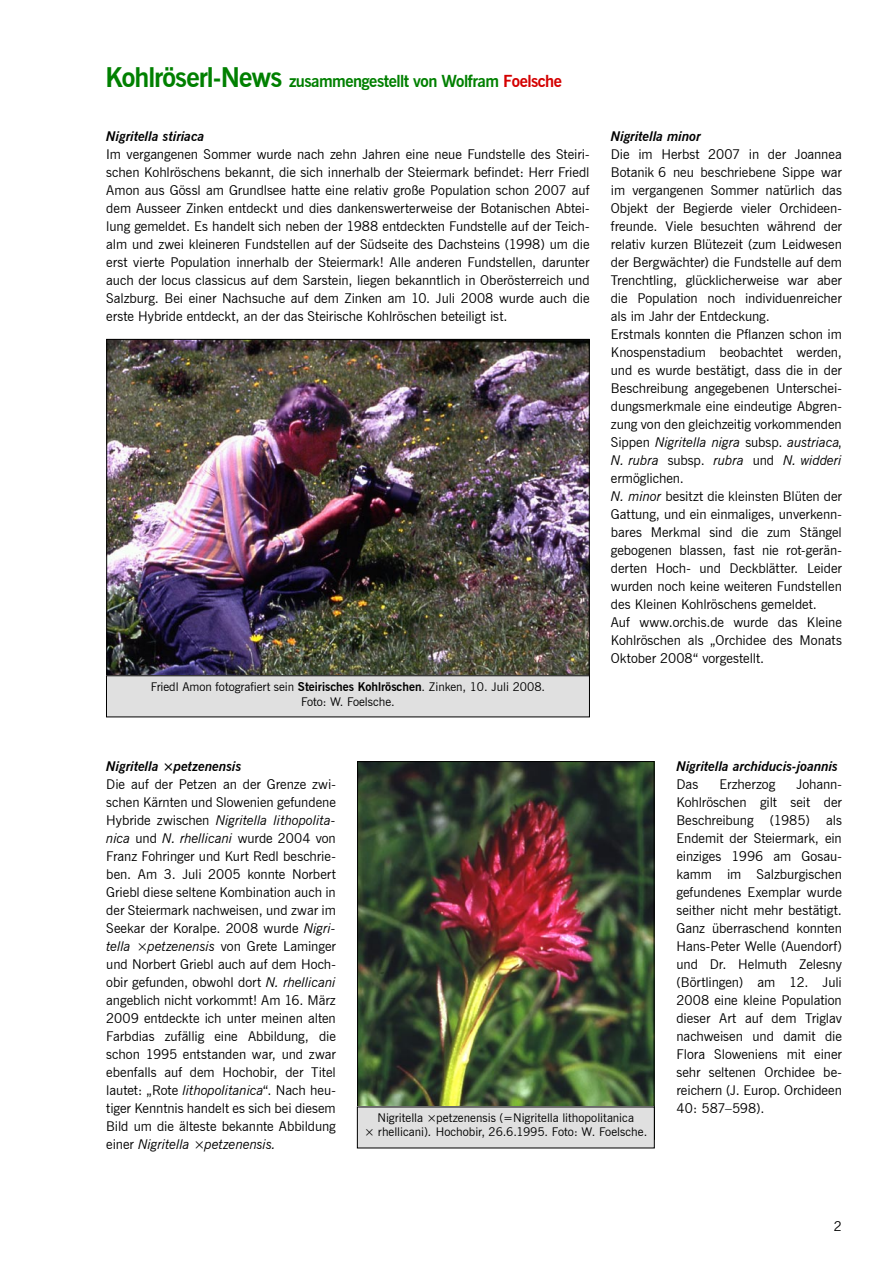
<style>
.page{position:relative;width:893px;height:1263px;background:#fff}
.page>*{position:absolute;margin:0;border:0;box-sizing:border-box;transform-origin:0 0}
.Autoren{font:700 16.5px "News Gothic BT";letter-spacing:-.03em;color:#008000}
.Textkörper{font:13.5px/18px "News Gothic BT";letter-spacing:-.005em;color:#000;text-align:justify}
.Textkörper-2{font:italic 700 13.5px "News Gothic BT";color:#000}
.Textkörper-3{font:12px "News Gothic BT";color:#000}
.Body_Text{font:12px "News Gothic BT";color:#000}
.s1{font-size:27px}
.s2{color:#d40000}
.s3{font-weight:700}
.s4{font-style:italic}
</style>
<div class="page">
<img style="left:108px;top:341px;width:480px;height:334px">
<div style="left:106px;top:676px;width:483px;height:41px;background:#e0e0e0"></div>
<div style="left:106px;top:675px;width:484px;height:42px;border:1px solid #000"></div>
<img style="left:359px;top:763px;width:293px;height:344px">
<div style="left:357px;top:1107px;width:297px;height:41px;background:#e0e0e0"></div>
<p class="Autoren" style="left:106px;top:71px;width:458px"><span class="s1">Kohlröserl-News</span> zusammengestellt von Wolfram <span class="s2">Foelsche</span></p>
<p class="Textkörper-2" style="left:106px;top:128px;width:100px">Nigritella stiriaca</p>
<p class="Textkörper" style="left:106px;top:145px;width:485px">Im vergangenen Sommer wurde nach zehn Jahren eine neue Fundstelle des Steiri&shy;schen Kohlröschens bekannt, die sich innerhalb der Steiermark befindet: Herr Friedl Amon aus Gössl am Grundlsee hatte eine relativ große Population schon 2007 auf dem Ausseer Zinken entdeckt und dies dankenswerterweise der Botanischen Abtei&shy;lung gemeldet. Es handelt sich neben der 1988 entdeckten Fundstelle auf der Teich&shy;alm und zwei kleineren Fundstellen auf der Südseite des Dachsteins (1998) um die erst vierte Population innerhalb der Steiermark! Alle anderen Fundstellen, darunter auch der locus classicus auf dem Sarstein, liegen bekanntlich in Oberösterreich und Salzburg. Bei einer Nachsuche auf dem Zinken am 10. Juli 2008 wurde auch die erste Hybride entdeckt, an der das Steirische Kohlröschen beteiligt ist.</p>
<p class="Body_Text" style="left:151px;top:679px;width:396px">Friedl Amon fotografiert sein <span class="s3">Steirisches Kohlröschen</span>. Zinken, 10. Juli 2008.</p>
<p class="Body_Text" style="left:301px;top:694px;width:95px">Foto: W. Foelsche.</p>
<p class="Textkörper-2" style="left:611px;top:128px;width:91px">Nigritella minor</p>
<p class="Textkörper" style="left:611px;top:145px;width:233px">Die im Herbst 2007 in der Joannea Botanik 6 neu beschriebene Sippe war im vergangenen Sommer natürlich das Objekt der Begierde vieler Orchideen&shy;freunde. Viele besuchten während der relativ kurzen Blütezeit (zum Leidwesen der Bergwächter) die Fundstelle auf dem Trenchtling, glücklicherweise war aber die Population noch individuenreicher als im Jahr der Entdeckung.</p>
<p class="Textkörper" style="left:611px;top:325px;width:233px">Erstmals konnten die Pflanzen schon im Knospenstadium beobachtet werden, und es wurde bestätigt, dass die in der Beschreibung angegebenen Unterschei&shy;dungsmerkmale eine eindeutige Abgren&shy;zung von den gleichzeitig vorkommenden Sippen <span class="s4">Nigritella nigra</span> subsp. <span class="s4">austriaca</span>, <span class="s4">N. rubra</span> subsp. <span class="s4">rubra</span> und <span class="s4">N. widderi </span>ermöglichen.</p>
<p class="Textkörper" style="left:611px;top:487px;width:233px"><span class="s4">N. minor</span> besitzt die kleinsten Blüten der Gattung, und ein einmaliges, unverkenn&shy;bares Merkmal sind die zum Stängel gebogenen blassen, fast nie rot-gerän&shy;derten Hoch- und Deckblätter. Leider wurden noch keine weiteren Fundstellen des Kleinen Kohlröschens gemeldet.</p>
<p class="Textkörper" style="left:611px;top:613px;width:232px">Auf www.orchis.de wurde das Kleine Kohlröschen als „Orchidee des Monats Oktober 2008“ vorgestellt.</p>
<p class="Textkörper-2" style="left:106px;top:758px;width:137px">Nigritella ×petzenensis</p>
<p class="Textkörper" style="left:106px;top:775px;width:231px">Die auf der Petzen an der Grenze zwi&shy;schen Kärnten und Slowenien gefundene Hybride zwischen <span class="s4">Nigritella lithopolita&shy;nica</span> und <span class="s4">N. rhellicani</span> wurde 2004 von Franz Fohringer und Kurt Redl beschrie&shy;ben. Am 3. Juli 2005 konnte Norbert Griebl diese seltene Kombination auch in der Steiermark nachweisen, und zwar im Seekar der Koralpe. 2008 wurde <span class="s4">Nigri&shy;tella ×petzenensis</span> von Grete Laminger und Norbert Griebl auch auf dem Hoch&shy;obir gefunden, obwohl dort <span class="s4">N. rhellicani </span>angeblich nicht vorkommt! Am 16. März 2009 entdeckte ich unter meinen alten Farbdias zufällig eine Abbildung, die schon 1995 entstanden war, und zwar ebenfalls auf dem Hochobir, der Titel lautet: „Rote <span class="s4">lithopolitanica</span>“. Nach heu&shy;tiger Kenntnis handelt es sich bei diesem Bild um die älteste bekannte Abbildung einer <span class="s4">Nigritella ×petzenensis.</span></p>
<p class="Textkörper-3" style="left:378px;top:1110px;width:258px">Nigritella ×petzenensis (=Nigritella lithopolitanica</p>
<p class="Textkörper-3" style="left:364px;top:1125px;width:284px">× rhellicani)<span class="s4">.</span> Hochobir, 26.6.1995. Foto: W. Foelsche.</p>
<p class="Textkörper-2" style="left:676px;top:758px;width:163px">Nigritella archiducis-joannis</p>
<p class="Textkörper" style="left:676px;top:775px;width:23px">Das</p>
<p class="Textkörper" style="left:719px;top:775px;width:57px">Erzherzog</p>
<p class="Textkörper" style="left:676px;top:775px;width:167px;text-indent:120px">Johann-Kohlröschen gilt seit der Beschreibung (1985) als Endemit der Steiermark, ein einziges 1996 am Gosau&shy;kamm im Salzburgischen gefundenes Exemplar wurde seither nicht mehr bestätigt.<br>Ganz überraschend konnten Hans-Peter Welle (Auendorf) und Dr. Helmuth Zelesny (Börtlingen) am 12. Juli 2008 eine kleine Population dieser Art auf dem Triglav nachweisen und damit die Flora Sloweniens mit einer sehr seltenen Orchidee be&shy;reichern (J. Europ. Orchideen 40: 587–598).</p>
<p class="Textkörper" style="left:834px;top:1217px;width:10px">2</p>
</div>
